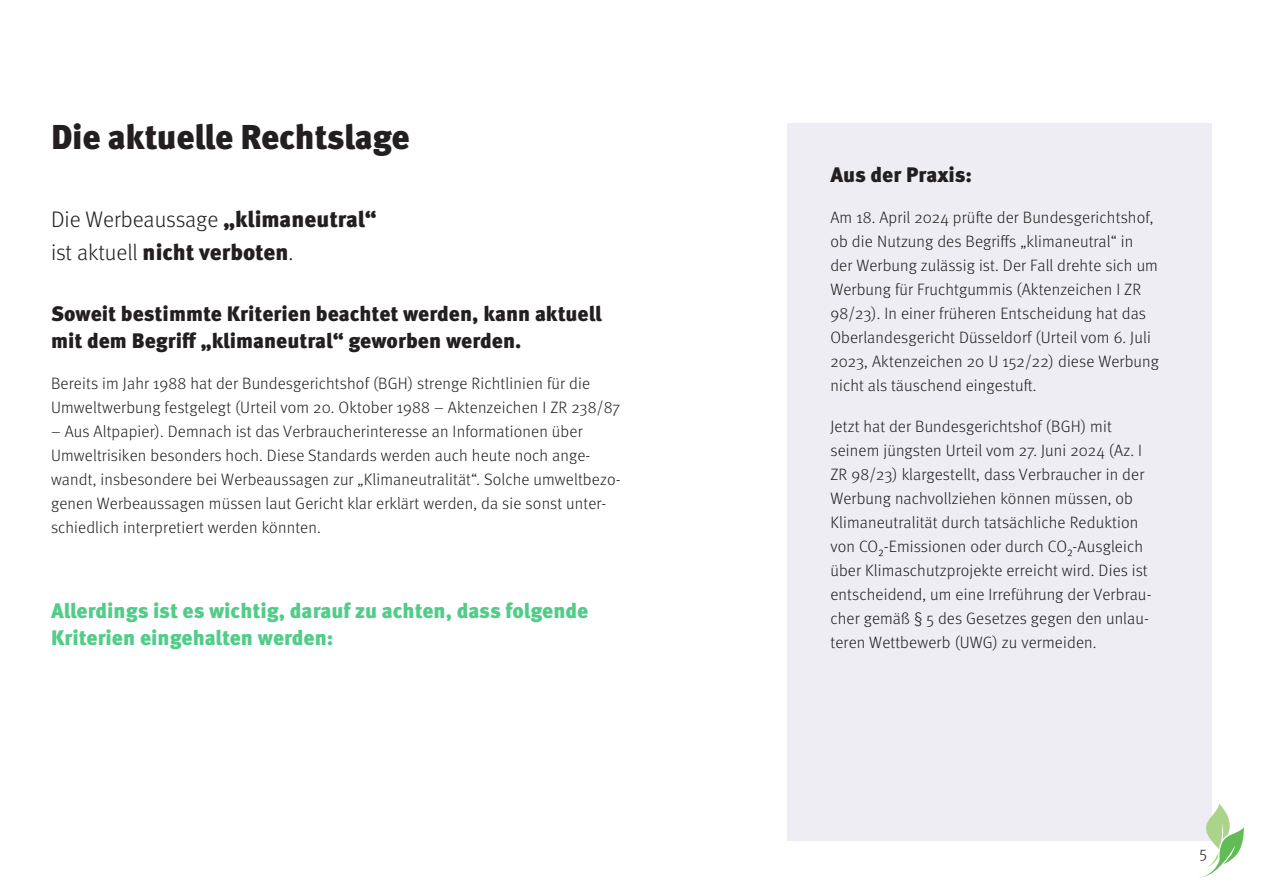
<style>
.page{position:relative;width:1263px;height:893px;background:#fff}
.page>*{position:absolute;margin:0;border:0;box-sizing:border-box;transform-origin:0 0}
.t1{font:900 34.5px "Meta Pro";letter-spacing:-.01em;color:#231f20}
.t2{font:900 22.5px/33px "Meta Pro";color:#231f20}
.t3{font:900 21px/27px "Meta Pro";color:#231f20}
.t4{font:900 21px/27px "Meta Pro";color:#52cc89}
.t5{font:300 16.5px/24px "Meta Pro";letter-spacing:.01em;color:#231f20}
.s1{font-weight:300}
</style>
<div class="page">
<div style="left:788px;top:123px;width:424px;height:718px;background:#ededf3"></div>
<svg style="left:1199px;top:804px;width:45px;height:74px"></svg>
<h1 class="t1" style="left:51px;top:110px;width:360px">Die aktuelle Rechtslage</h1>
<h2 class="t2" style="left:51px;top:201px;width:327px"><span class="s1">Die Werbeaussage</span> „klimaneutral“ <span class="s1">ist aktuell</span> nicht verboten<span class="s1">.</span></h2>
<p class="t3" style="left:51px;top:299px;width:552px">Soweit bestimmte Kriterien beachtet werden, kann aktuell mit dem Begriff „klimaneutral“ geworben werden.</p>
<p class="t5" style="left:51px;top:370px;width:571px">Bereits im Jahr 1988 hat der Bundesgerichtshof (BGH) strenge Richtlinien für die<br>Umweltwerbung festgelegt (Urteil vom 20. Oktober 1988 – Aktenzeichen I ZR 238/87</p>
<p class="t5" style="left:51px;top:418px;width:571px">– Aus Altpapier). Demnach ist das Verbraucherinteresse an Informationen über Umweltrisiken besonders hoch. Diese Standards werden auch heute noch ange&shy;wandt, insbesondere bei Werbeaussagen zur „Klimaneutralität“. Solche umweltbezo&shy;genen Werbeaussagen müssen laut Gericht klar erklärt werden, da sie sonst unter&shy;schiedlich interpretiert werden könnten.</p>
<p class="t4" style="left:51px;top:596px;width:539px">Allerdings ist es wichtig, darauf zu achten, dass folgende<br>Kriterien eingehalten werden:</p>
<p class="t3" style="left:830px;top:160px;width:143px">Aus der Praxis:</p>
<p class="t5" style="left:830px;top:204px;width:330px">Am 18. April 2024 prüfte der Bundesgerichtshof, ob die Nutzung des Begriffs „klimaneutral“ in der Werbung zulässig ist. Der Fall drehte sich um Werbung für Fruchtgummis (Aktenzeichen I ZR 98/23). In einer früheren Entscheidung hat das Oberlandesgericht Düsseldorf (Urteil vom 6. Juli 2023, Aktenzeichen 20 U 152/22) diese Werbung nicht als täuschend eingestuft.</p>
<p class="t5" style="left:830px;top:413px;width:323px">Jetzt hat der Bundesgerichtshof (BGH) mit seinem jüngsten Urteil vom 27. Juni 2024 (Az. I ZR 98/23) klargestellt, dass Verbraucher in der Werbung nachvollziehen können müssen, ob Klimaneutralität durch tatsächliche Reduktion von CO₂-Emissionen oder durch CO₂-Ausgleich über Klimaschutzprojekte erreicht wird. Dies ist entscheidend, um eine Irreführung der Verbrau&shy;cher gemäß § 5 des Gesetzes gegen den unlau&shy;teren Wettbewerb (UWG) zu vermeiden.</p>
<p class="t5" style="left:1199px;top:839px;width:9px">5</p>
</div>
